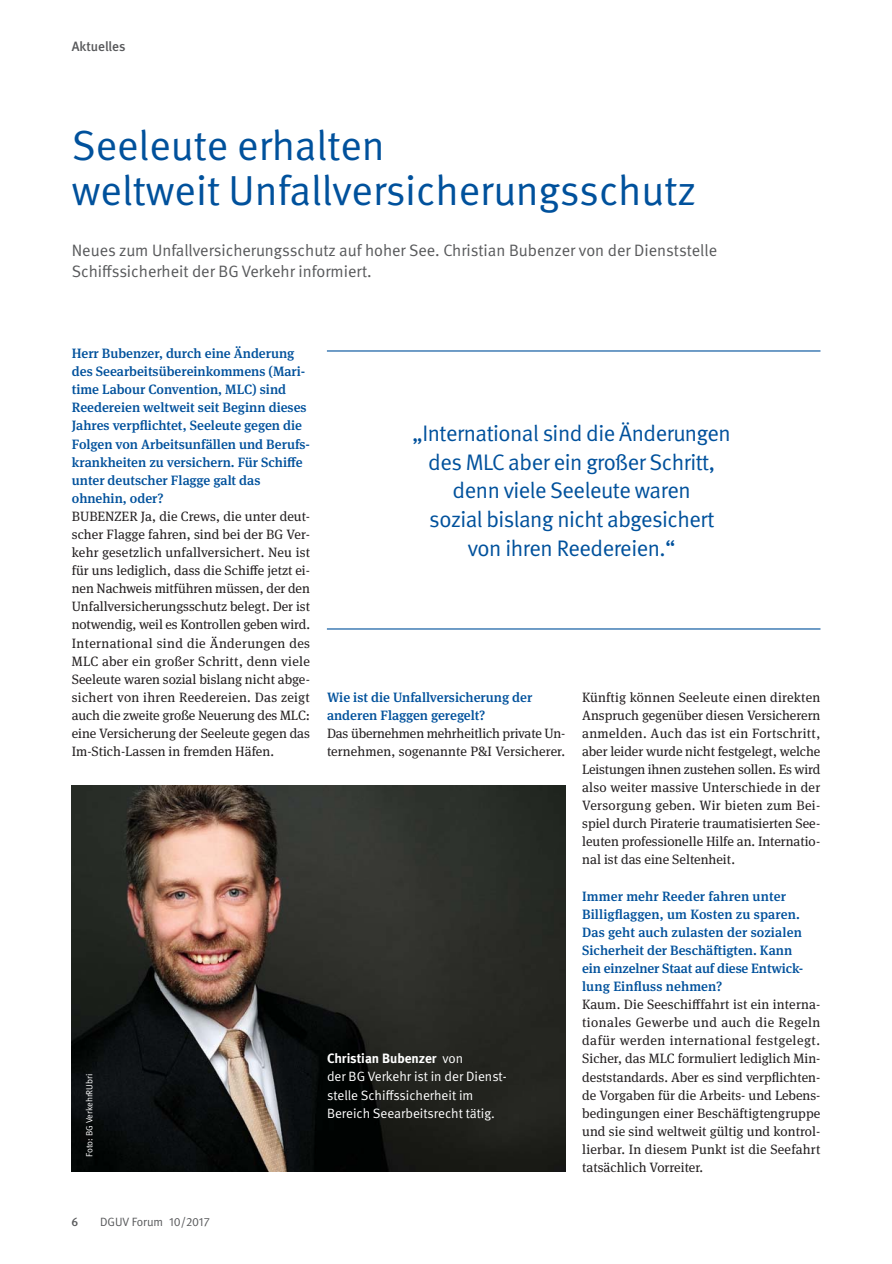
<style>
.page{position:relative;width:892px;height:1264px;background:#fff}
.page>*{position:absolute;margin:0;border:0;box-sizing:border-box;transform-origin:0 0}
.t1{font:42px/45px "DGUV Meta";color:#00519c}
.t2{font:22.5px/28.5px "DGUV Meta";letter-spacing:-.02em;color:#00519c;text-align:center}
.t3{font:16.5px/21px "DGUV Meta";color:#58595b}
.t4{font:13.5px/18.1px "DGUV Meta Serif";color:#231f20;text-align:justify}
.t5{font:500 13.5px/18.1px "DGUV Meta Serif";color:#00519c}
.t6{font:13.5px/18.1px "DGUV Meta";color:#fff}
.t7{font:500 13.5px "DGUV Meta";color:#58595b}
.t8{font:12px "DGUV Meta";color:#58595b}
.t9{font:500 12px "DGUV Meta";color:#58595b}
.t10{font:9px "DGUV Meta";color:#fff}
.s1{font-weight:700}
</style>
<div class="page">
<img style="left:72px;top:785px;width:493px;height:386px">
<hr style="left:327px;top:350px;width:493px;height:1px;background:#00519c">
<hr style="left:327px;top:628px;width:493px;height:1px;background:#00519c">
<p class="t7" style="left:72px;top:41px;width:55px">Aktuelles</p>
<h1 class="t1" style="left:72px;top:127px;width:626px">Seeleute erhalten<br>weltweit Unfallversicherungsschutz</h1>
<p class="t3" style="left:72px;top:241px;width:647px">Neues zum Unfallversicherungsschutz auf hoher See. Christian Bubenzer von der Dienststelle<br>Schiffssicherheit der BG Verkehr informiert.</p>
<p class="t5" style="left:72px;top:345px;width:240px">Herr Bubenzer, durch eine Änderung des Seearbeitsübereinkommens (Mari&shy;time Labour Convention, MLC) sind Reedereien weltweit seit Beginn dieses Jahres verpflichtet, Seeleute gegen die Folgen von Arbeitsunfällen und Berufs&shy;krankheiten zu versichern. Für Schiffe unter deutscher Flagge galt das ohnehin, oder?</p>
<p class="t4" style="left:72px;top:507px;width:240px">BUBENZER Ja, die Crews, die unter deut&shy;scher Flagge fahren, sind bei der BG Ver&shy;kehr gesetzlich unfallversichert. Neu ist für uns lediglich, dass die Schiffe jetzt ei&shy;nen Nachweis mitführen müssen, der den Unfallversicherungsschutz belegt. Der ist notwendig, weil es Kontrollen geben wird.<br>International sind die Änderungen des MLC aber ein großer Schritt, denn viele Seeleute waren sozial bislang nicht abge&shy;sichert von ihren Reedereien. Das zeigt auch die zweite große Neuerung des MLC: eine Versicherung der Seeleute gegen das Im-Stich-Lassen in fremden Häfen.</p>
<p class="t10" style="left:86px;top:1156px;width:85px;rotate:-90deg">Foto: BG VerkehrRUbri</p>
<h2 class="t2" style="left:412px;top:422px;width:320px">„International sind die Änderungen des MLC aber ein großer Schritt, denn viele Seeleute waren<br>sozial bislang nicht abgesichert von ihren Reedereien.“</h2>
<p class="t5" style="left:327px;top:688px;width:207px">Wie ist die Unfallversicherung der anderen Flaggen geregelt?</p>
<p class="t4" style="left:327px;top:724px;width:240px">Das übernehmen mehrheitlich private Un&shy;ternehmen, sogenannte P&amp;I Versicherer.</p>
<p class="t6" style="left:327px;top:1050px;width:181px"><span class="s1">Christian Bubenzer</span> von<br>der BG Verkehr ist in der Dienst&shy;stelle Schiffssicherheit im<br>Bereich Seearbeitsrecht tätig.</p>
<p class="t4" style="left:582px;top:688px;width:240px">Künftig können Seeleute einen direkten Anspruch gegenüber diesen Versicherern anmelden. Auch das ist ein Fortschritt, aber leider wurde nicht festgelegt, welche Leistungen ihnen zustehen sollen. Es wird also weiter massive Unterschiede in der Versorgung geben. Wir bieten zum Bei&shy;spiel durch Piraterie traumatisierten See&shy;leuten professionelle Hilfe an. Internatio&shy;nal ist das eine Seltenheit.</p>
<p class="t5" style="left:582px;top:887px;width:223px">Immer mehr Reeder fahren unter Billigflaggen, um Kosten zu sparen.<br>Das geht auch zulasten der sozialen Sicherheit der Beschäftigten. Kann ein einzelner Staat auf diese Entwick&shy;lung Einfluss nehmen?</p>
<p class="t4" style="left:582px;top:995px;width:240px">Kaum. Die Seeschifffahrt ist ein interna&shy;tionales Gewerbe und auch die Regeln dafür werden international festgelegt.<br>Sicher, das MLC formuliert lediglich Min&shy;deststandards. Aber es sind verpflichten&shy;de Vorgaben für die Arbeits- und Lebens&shy;bedingungen einer Beschäftigtengruppe und sie sind weltweit gültig und kontrol&shy;lierbar. In diesem Punkt ist die Seefahrt tatsächlich Vorreiter.</p>
<p class="t9" style="left:72px;top:1217px;width:8px">6</p>
<p class="t8" style="left:100px;top:1217px;width:111px">DGUV Forum 10/2017</p>
</div>
